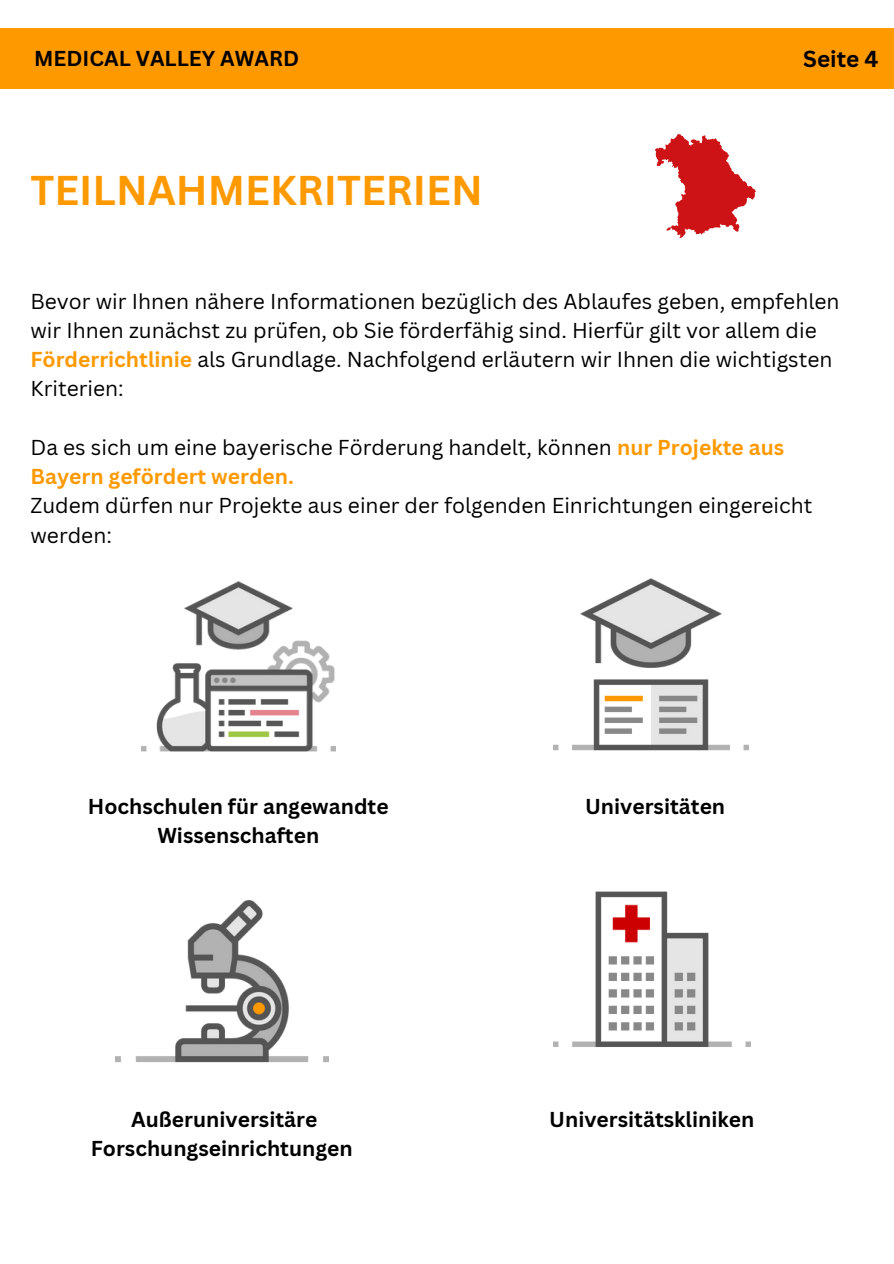
<style>
.page{position:relative;width:894px;height:1264px;background:#fff}
.page>*{position:absolute;margin:0;border:0;box-sizing:border-box;transform-origin:0 0}
.t1{font:700 40.5px "Canva Sans";color:#f90}
.t2{font:700 22.5px "Canva Sans";color:#000}
.t3{font:21px/29.2px "Canva Sans";color:#000}
.t4{font:700 21px/29.2px "Canva Sans";color:#000;text-align:center}
.s1{font-weight:700;color:#f90}
</style>
<div class="page">
<div style="left:0;top:28px;width:893px;height:61px;background:#f90"></div>
<img style="left:655px;top:135px;width:100px;height:102px">
<img style="left:142px;top:581px;width:193px;height:171px">
<img style="left:553px;top:578px;width:194px;height:173px">
<img style="left:115px;top:900px;width:214px;height:163px">
<img style="left:553px;top:891px;width:197px;height:156px">
<p class="t4" style="left:34px;top:43px;width:266px">MEDICAL VALLEY AWARD</p>
<p class="t2" style="left:803px;top:43px;width:77px">Seite 4</p>
<h1 class="t1" style="left:30px;top:161px;width:453px">TEILNAHMEKRITERIEN</h1>
<p class="t3" style="left:30px;top:286px;width:810px">Bevor wir Ihnen nähere Informationen bezüglich des Ablaufes geben, empfehlen wir Ihnen zunächst zu prüfen, ob Sie förderfähig sind. Hierfür gilt vor allem die <span class="s1">Förderrichtlinie</span> als Grundlage. Nachfolgend erläutern wir Ihnen die wichtigsten Kriterien:</p>
<p class="t3" style="left:30px;top:432px;width:755px">Da es sich um eine bayerische Förderung handelt, können <span class="s1">nur Projekte aus<br>Bayern gefördert werden.</span></p>
<p class="t3" style="left:30px;top:490px;width:783px">Zudem dürfen nur Projekte aus einer der folgenden Einrichtungen eingereicht werden:</p>
<p class="t4" style="left:88px;top:791px;width:302px">Hochschulen für angewandte<br>Wissenschaften</p>
<p class="t4" style="left:91px;top:1103px;width:263px">Außeruniversitäre<br>Forschungseinrichtungen</p>
<p class="t4" style="left:585px;top:791px;width:142px">Universitäten</p>
<p class="t4" style="left:549px;top:1103px;width:207px">Universitätskliniken</p>
</div>
